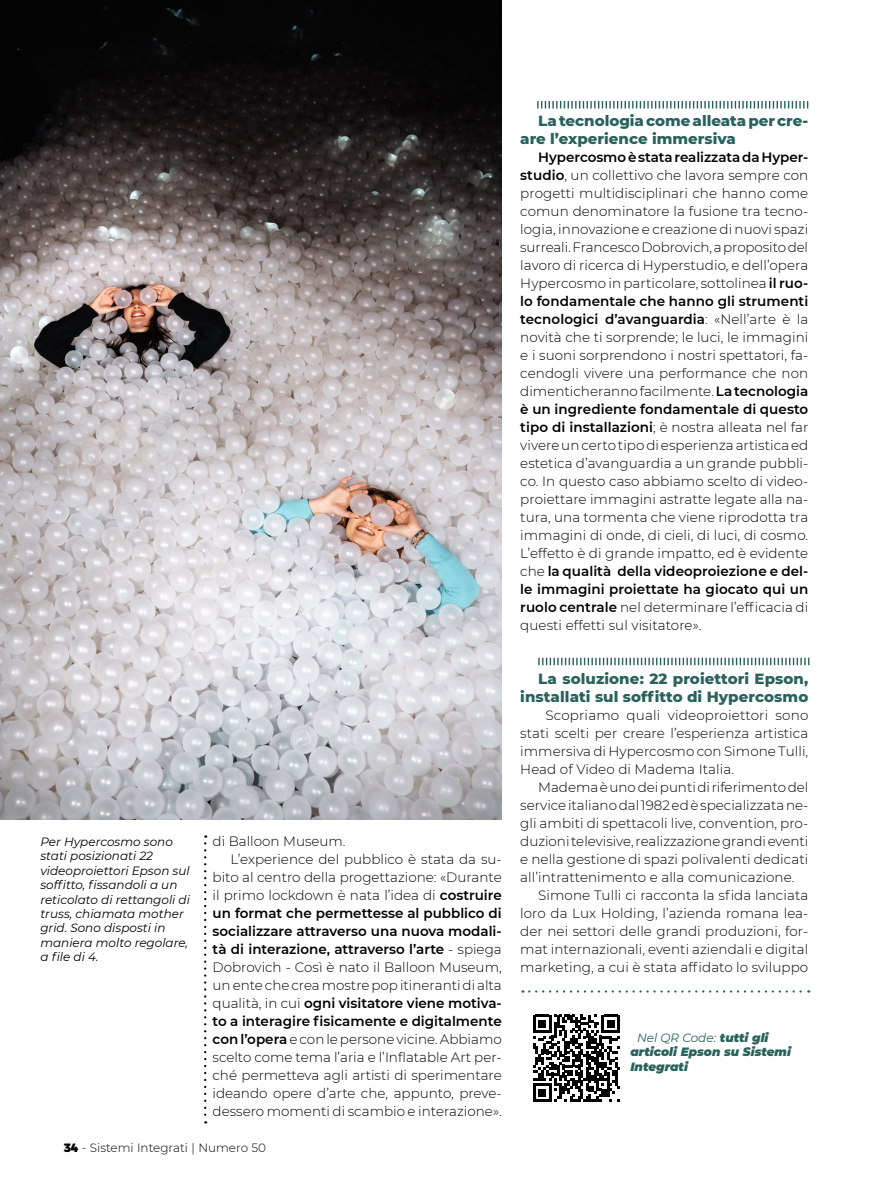
<style>
.page{position:relative;width:893px;height:1191px;background:#fff}
.page>*{position:absolute;margin:0;border:0;box-sizing:border-box;transform-origin:0 0}
.Testo{font:800 15px/18px "Montserrat";letter-spacing:.005em;color:#29625c}
.Testo-2{font:300 13.5px/18px "Montserrat";letter-spacing:.005em;color:#000;text-align:justify}
.Caption_Testo_NERO{font:italic 12px/14.4px "Montserrat";color:#000}
.Caption_Testo_NERO-2{font:italic 900 12px/14.4px "Montserrat";color:#29625c}
.t1{font:300 12px "Montserrat";color:#000}
.s1{font-weight:600}
.s2{font-weight:900}
.s3{font-weight:400}
</style>
<div class="page">
<svg style="left:537px;top:101px;width:271px;height:7px"></svg>
<svg style="left:538px;top:657px;width:271px;height:8px"></svg>
<svg style="left:204px;top:843px;width:2px;height:280px"></svg>
<img style="left:0;top:0;width:502px;height:819px">
<svg style="left:533px;top:1014px;width:87px;height:87px"></svg>
<svg style="left:529px;top:990px;width:280px;height:2px"></svg>
<p class="Caption_Testo_NERO" style="left:40px;top:834px;width:151px">Per Hypercosmo sono stati posizionati 22 videoproiettori Epson sul soffitto, fissandoli a un reticolato di rettangoli di truss, chiamata mother grid. Sono disposti in maniera molto regolare, a file di 4.</p>
<p class="Testo-2" style="left:213px;top:832px;width:135px">di Balloon Museum.</p>
<p class="Testo-2" style="left:213px;top:850px;width:291px;text-indent:18px">L’experience del pubblico è stata da su&shy;bito al centro della progettazione: «Durante il primo lockdown è nata l’idea di <span class="s1">costruire un format che permettesse al pubblico di socializzare attraverso una nuova modali&shy;tà di interazione, attraverso l’arte</span> - spiega Dobrovich - Così è nato il Balloon Museum, un ente che crea mostre pop itineranti di alta qualità, in cui <span class="s1">ogni visitatore viene motiva&shy;to a interagire fisicamente e digitalmente con l’opera</span> e con le persone vicine. Abbiamo scelto come tema l’aria e l’Inflatable Art per&shy;ché permetteva agli artisti di sperimentare ideando opere d’arte che, appunto, preve&shy;dessero momenti di scambio e interazione».</p>
<p class="t1" style="left:64px;top:1140px;width:204px"><span class="s2">34</span> - Sistemi Integrati | Numero 50</p>
<p class="Testo" style="left:520px;top:111px;width:290px;text-indent:18px">La tecnologia come alleata per cre&shy;are l’experience immersiva</p>
<p class="Testo-2" style="left:520px;top:148px;width:290px;text-indent:18px"><span class="s1">Hypercosmo è stata realizzata da Hyper&shy;studio</span>, un collettivo che lavora sempre con progetti multidisciplinari che hanno come comun denominatore la fusione tra tecno&shy;logia, innovazione e creazione di nuovi spazi surreali. Francesco Dobrovich, a proposito del lavoro di ricerca di Hyperstudio, e dell’opera Hypercosmo in particolare, sottolinea <span class="s1">il ruo&shy;lo fondamentale che hanno gli strumenti tecnologici d’avanguardia</span>: «Nell’arte è la novità che ti sorprende; le luci, le immagini e i suoni sorprendono i nostri spettatori, fa&shy;cendogli vivere una performance che non dimenticheranno facilmente. <span class="s1">La tecnologia è un ingrediente fondamentale di questo tipo di installazioni</span>; è nostra alleata nel far vivere un certo tipo di esperienza artistica ed estetica d’avanguardia a un grande pubbli&shy;co. In questo caso abbiamo scelto di video&shy;proiettare immagini astratte legate alla na&shy;tura, una tormenta che viene riprodotta tra immagini di onde, di cieli, di luci, di cosmo.<br>L’effetto è di grande impatto, ed è evidente che <span class="s1">la qualità della videoproiezione e del&shy;le immagini proiettate ha giocato qui un ruolo centrale</span> nel determinare l’efficacia di questi effetti sul visitatore».</p>
<p class="Testo" style="left:520px;top:669px;width:290px;text-align:right">La soluzione: 22 proiettori Epson, installati sul soffitto di Hypercosmo</p>
<p class="Testo-2" style="left:520px;top:706px;width:290px;text-indent:25px">Scopriamo quali videoproiettori sono stati scelti per creare l’esperienza artistica immersiva di Hypercosmo con Simone Tulli, Head of Video di Madema Italia.</p>
<p class="Testo-2" style="left:520px;top:778px;width:290px;text-indent:18px">Madema è uno dei punti di riferimento del service italiano dal 1982 ed è specializzata ne&shy;gli ambiti di spettacoli live, convention, pro&shy;duzioni televisive, realizzazione grandi eventi e nella gestione di spazi polivalenti dedicati all’intrattenimento e alla comunicazione.</p>
<p class="Testo-2" style="left:520px;top:886px;width:290px;text-indent:18px">Simone Tulli ci racconta la sfida lanciata loro da Lux Holding, l’azienda romana lea&shy;der nei settori delle grandi produzioni, for&shy;mat internazionali, eventi aziendali e digital marketing, a cui è stata affidato lo sviluppo</p>
<p class="Caption_Testo_NERO-2" style="left:630px;top:1029px;width:162px;text-indent:7px"><span class="s3">Nel QR Code:</span> tutti gli articoli Epson su Sistemi<br>Integrati</p>
</div>
